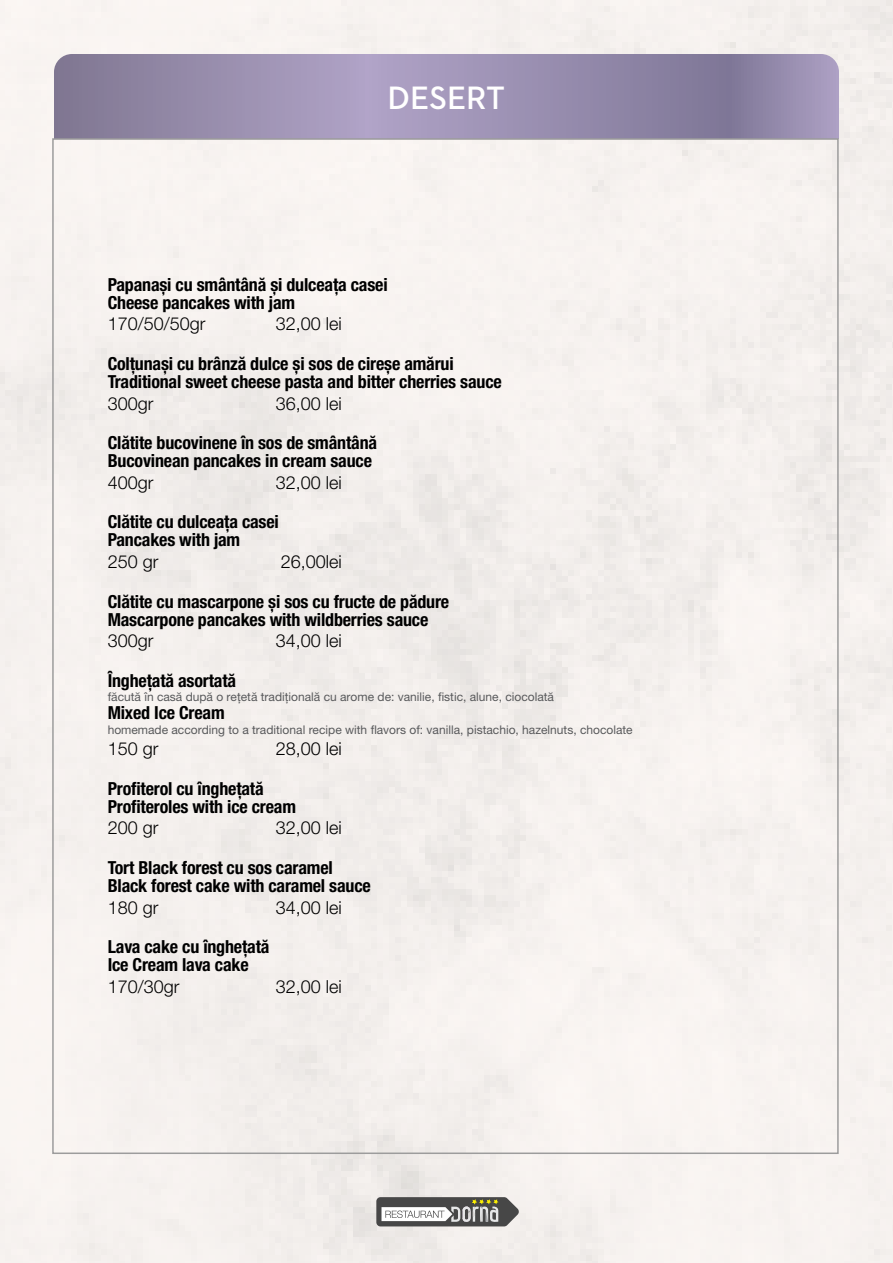
<style>
.page{position:relative;width:893px;height:1263px;background:#f5f1ef}
.page>*{position:absolute;margin:0;border:0;box-sizing:border-box;transform-origin:0 0}
.t1{font:600 33px "Neutraface 2 Text";color:#fff}
.t2{font:700 condensed 18px/18px "Helvetica Neue LT Pro";letter-spacing:-.01em;color:#000}
.t3{font:300 18px "Helvetica Neue LT Pro";color:#000}
.t4{font:12px "Helvetica Neue LT Pro";color:#58595b}
</style>
<div class="page">
<svg style="left:376px;top:1197px;width:143px;height:29px;background:#838380"></svg>
<svg style="left:54px;top:54px;width:785px;height:84px;background:#978dad"></svg>
<h1 class="t1" style="left:387px;top:77px;width:119px">DESERT</h1>
<p class="t2" style="left:108px;top:275px;width:281px">Papanași cu smântână și dulceața casei<br>Cheese pancakes with jam</p>
<p class="t3" style="left:108px;top:313px;width:99px">170/50/50gr</p>
<p class="t3" style="left:276px;top:313px;width:68px">32,00 lei</p>
<p class="t2" style="left:108px;top:354px;width:396px">Colțunași cu brânză dulce și sos de cireșe amărui<br>Traditional sweet cheese pasta and bitter cherries sauce</p>
<p class="t3" style="left:108px;top:392px;width:47px">300gr</p>
<p class="t3" style="left:276px;top:392px;width:68px">36,00 lei</p>
<p class="t2" style="left:108px;top:433px;width:271px">Clătite bucovinene în sos de smântână<br>Bucovinean pancakes in cream sauce</p>
<p class="t3" style="left:108px;top:471px;width:47px">400gr</p>
<p class="t3" style="left:276px;top:471px;width:68px">32,00 lei</p>
<p class="t2" style="left:108px;top:513px;width:173px">Clătite cu dulceața casei<br>Pancakes with jam</p>
<p class="t3" style="left:108px;top:550px;width:52px">250 gr</p>
<p class="t3" style="left:281px;top:550px;width:63px">26,00lei</p>
<p class="t2" style="left:108px;top:592px;width:343px">Clătite cu mascarpone și sos cu fructe de pădure<br>Mascarpone pancakes with wildberries sauce</p>
<p class="t3" style="left:108px;top:630px;width:47px">300gr</p>
<p class="t3" style="left:276px;top:630px;width:68px">34,00 lei</p>
<p class="t2" style="left:108px;top:671px;width:130px">Înghețată asortată</p>
<p class="t4" style="left:108px;top:690px;width:448px">făcută în casă după o rețetă tradițională cu arome de: vanilie, fistic, alune, ciocolată</p>
<p class="t2" style="left:108px;top:703px;width:119px">Mixed Ice Cream</p>
<p class="t4" style="left:108px;top:722px;width:526px">homemade according to a traditional recipe with flavors of: vanilla, pistachio, hazelnuts, chocolate</p>
<p class="t3" style="left:108px;top:738px;width:52px">150 gr</p>
<p class="t3" style="left:276px;top:738px;width:68px">28,00 lei</p>
<p class="t2" style="left:108px;top:779px;width:190px">Profiterol cu înghețată<br>Profiteroles with ice cream</p>
<p class="t3" style="left:108px;top:817px;width:52px">200 gr</p>
<p class="t3" style="left:276px;top:817px;width:68px">32,00 lei</p>
<p class="t2" style="left:108px;top:858px;width:265px">Tort Black forest cu sos caramel<br>Black forest cake with caramel sauce</p>
<p class="t3" style="left:108px;top:896px;width:52px">180 gr</p>
<p class="t3" style="left:276px;top:896px;width:68px">34,00 lei</p>
<p class="t2" style="left:108px;top:937px;width:163px">Lava cake cu înghețată<br>Ice Cream lava cake</p>
<p class="t3" style="left:108px;top:975px;width:73px">170/30gr</p>
<p class="t3" style="left:276px;top:975px;width:68px">32,00 lei</p>
</div>
